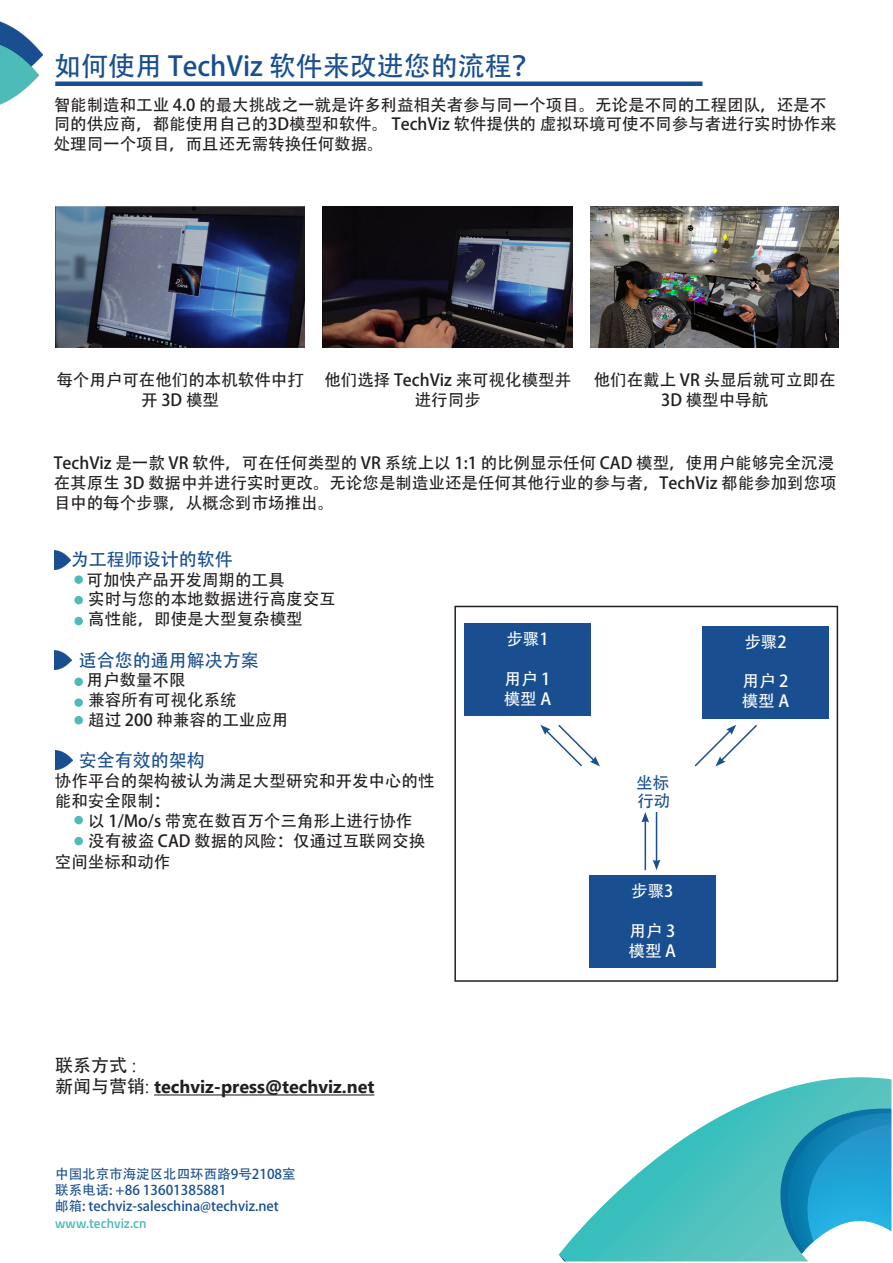
<style>
.page{position:relative;width:893px;height:1263px;background:#fff}
.page>*{position:absolute;margin:0;border:0;box-sizing:border-box;transform-origin:0 0}
.t1{font:27px "Adobe Heiti Std";color:#194f90}
.t2{font:700 18px "Gadugi";color:#231f20}
.t3{font:18px "Adobe Heiti Std";color:#194f90}
.t4{font:18px "Adobe Heiti Std";color:#231f20}
.t5{font:16.5px/19.8px "Adobe Heiti Std";color:#231f20}
.t6{font:16.5px "Adobe Heiti Std";color:#fff}
.t7{font:16.5px "Adobe Heiti Std";color:#194f90}
.t8{font:13.5px "Adobe Heiti Std";color:#194f90}
.t9{font:600 13.5px "Titillium";color:#4dbbb7}
.s1{font-family:"Gadugi"}
.s2{font-family:"Adobe Heiti Std";font-weight:400}
.s3{font-weight:400}
</style>
<div class="page">
<img style="left:0;top:21px;width:43px;height:39px">
<img style="left:0;top:40px;width:39px;height:65px">
<hr style="left:154px;top:1094px;width:220px;height:1px;background:#231f20">
<svg style="left:736px;top:1077px;width:154px;height:31px"></svg>
<svg style="left:559px;top:1130px;width:137px;height:130px"></svg>
<svg style="left:696px;top:1108px;width:194px;height:152px"></svg>
<div style="left:515px;top:1057px;width:378px;height:206px;border:2px solid #fff"></div>
<img style="left:55px;top:207px;width:250px;height:140px">
<img style="left:323px;top:207px;width:250px;height:140px">
<img style="left:591px;top:207px;width:248px;height:140px">
<div style="left:589px;top:875px;width:126px;height:93px;background:#194f90"></div>
<div style="left:464px;top:623px;width:127px;height:93px;background:#194f90"></div>
<div style="left:702px;top:626px;width:127px;height:92px;background:#194f90"></div>
<svg style="left:694px;top:725px;width:63px;height:42px"></svg>
<svg style="left:540px;top:724px;width:60px;height:43px"></svg>
<hr style="left:645px;top:820px;width:1px;height:50px;background:#194f90">
<svg style="left:641px;top:812px;width:8px;height:10px"></svg>
<hr style="left:656px;top:812px;width:1px;height:50px;background:#194f90">
<svg style="left:653px;top:860px;width:7px;height:10px"></svg>
<div style="left:454px;top:606px;width:384px;height:376px;border:2px solid #231f20"></div>
<img style="left:55px;top:750px;width:17px;height:20px">
<img style="left:55px;top:650px;width:17px;height:20px">
<img style="left:54px;top:550px;width:17px;height:19px">
<div style="left:55px;top:81px;width:647px;height:5px;background:#194f90"></div>
<div style="left:74px;top:837px;width:9px;height:8px;background:#4dbbb7;border-radius:50%"></div>
<div style="left:74px;top:816px;width:9px;height:8px;background:#4dbbb7;border-radius:50%"></div>
<div style="left:74px;top:716px;width:9px;height:8px;background:#4dbbb7;border-radius:50%"></div>
<div style="left:74px;top:698px;width:9px;height:9px;background:#4dbbb7;border-radius:50%"></div>
<div style="left:74px;top:677px;width:9px;height:9px;background:#4dbbb7;border-radius:50%"></div>
<div style="left:74px;top:617px;width:9px;height:8px;background:#4dbbb7;border-radius:50%"></div>
<div style="left:74px;top:596px;width:9px;height:8px;background:#4dbbb7;border-radius:50%"></div>
<div style="left:74px;top:575px;width:9px;height:9px;background:#4dbbb7;border-radius:50%"></div>
<p class="t1" style="left:54px;top:50px;width:486px">如何使用 TechViz 软件来改进您的流程？</p>
<p class="t5" style="left:54px;top:95px;width:784px">智能制造和工业 4.0 的最大挑战之一就是许多利益相关者参与同一个项目。无论是不同的工程团队，还是不同的供应商，都能使用自己的3D模型和软件。 TechViz 软件提供的 虚拟环境可使不同参与者进行实时协作来处理同一个项目，而且还无需转换任何数据。</p>
<p class="t5" style="left:56px;top:370px;width:249px;text-align:center">每个用户可在他们的本机软件中打开 3D 模型</p>
<p class="t5" style="left:324px;top:370px;width:248px;text-align:center">他们选择 TechViz 来可视化模型并进行同步</p>
<p class="t5" style="left:594px;top:370px;width:243px;text-align:center">他们在戴上 VR 头显后就可立即在<br>3D 模型中导航</p>
<p class="t5" style="left:54px;top:454px;width:784px">TechViz 是一款 VR 软件，可在任何类型的 VR 系统上以 1:1 的比例显示任何 CAD 模型，使用户能够完全沉浸在其原生 3D 数据中并进行实时更改。无论您是制造业还是任何其他行业的参与者，TechViz 都能参加到您项目中的每个步骤，从概念到市场推出。</p>
<p class="t3" style="left:71px;top:548px;width:163px">为工程师设计的软件</p>
<p class="t5" style="left:87px;top:570px;width:199px">可加快产品开发周期的工具</p>
<p class="t5" style="left:88px;top:590px;width:249px">实时与您的本地数据进行高度交互</p>
<p class="t5" style="left:88px;top:610px;width:216px">高性能，即使是大型复杂模型</p>
<p class="t3" style="left:79px;top:649px;width:181px">适合您的通用解决方案</p>
<p class="t5" style="left:87px;top:671px;width:100px">用户数量不限</p>
<p class="t5" style="left:88px;top:691px;width:150px">兼容所有可视化系统</p>
<p class="t5" style="left:88px;top:710px;width:202px">超过 200 种兼容的工业应用</p>
<p class="t3" style="left:79px;top:750px;width:127px">安全有效的架构</p>
<p class="t5" style="left:55px;top:772px;width:381px">协作平台的架构被认为满足大型研究和开发中心的性能和安全限制：</p>
<p class="t5" style="left:88px;top:811px;width:326px">以 1/Mo/s 带宽在数百万个三角形上进行协作</p>
<p class="t5" style="left:55px;top:830px;width:372px;line-height:21.6px;text-indent:33px">没有被盗 CAD 数据的风险：仅通过互联网交换空间坐标和动作</p>
<p class="t6" style="left:631px;top:881px;width:44px">步骤3</p>
<p class="t6" style="left:629px;top:921px;width:47px">用户 3</p>
<p class="t6" style="left:628px;top:941px;width:49px">模型 A</p>
<p class="t6" style="left:506px;top:629px;width:44px">步骤1</p>
<p class="t6" style="left:504px;top:669px;width:47px">用户 1</p>
<p class="t6" style="left:504px;top:689px;width:49px">模型 A</p>
<p class="t6" style="left:744px;top:632px;width:44px">步骤2</p>
<p class="t6" style="left:743px;top:671px;width:47px">用户 2</p>
<p class="t6" style="left:742px;top:691px;width:49px">模型 A</p>
<p class="t7" style="left:636px;top:773px;width:34px">坐标</p>
<p class="t7" style="left:637px;top:791px;width:34px">行动</p>
<p class="t4" style="left:55px;top:1054px;width:82px">联系方式 <span class="s1">:</span></p>
<p class="t2" style="left:55px;top:1076px;width:321px"><span class="s2">新闻与营销</span><span class="s3">:</span> techviz-press@techviz.net</p>
<p class="t8" style="left:55px;top:1166px;width:242px">中国北京市海淀区北四环西路9号2108室</p>
<p class="t8" style="left:55px;top:1182px;width:173px">联系电话: +86 13601385881</p>
<p class="t8" style="left:55px;top:1198px;width:225px">邮箱: techviz-saleschina@techviz.net</p>
<p class="t9" style="left:55px;top:1213px;width:93px">www.techviz.cn</p>
</div>
